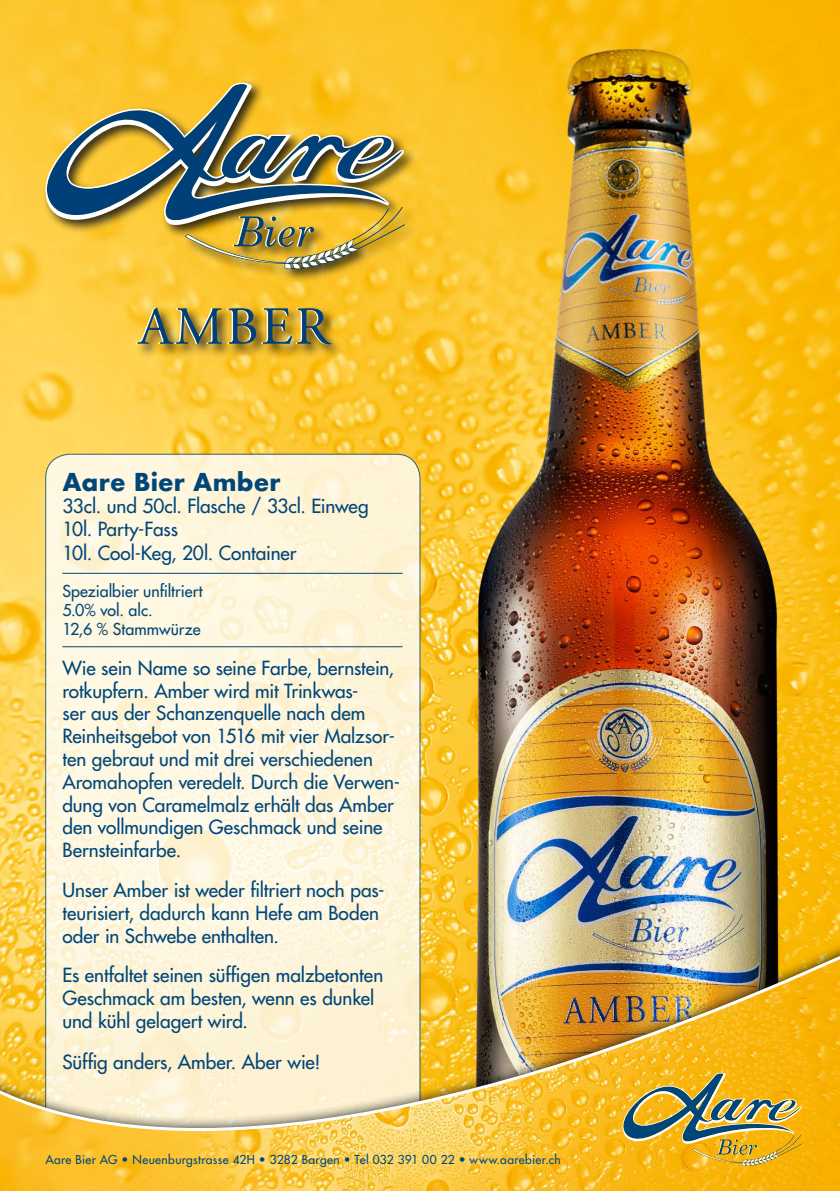
<style>
.page{position:relative;width:840px;height:1191px;background:#fff}
.page>*{position:absolute;margin:0;border:0;box-sizing:border-box;transform-origin:0 0}
.t1{font:700 24px "Futura";letter-spacing:.01em;color:#004679}
.t2{font:19px/22.8px "Futura";color:#004679}
.t3{font:16px/19.2px "Futura";color:#004679}
.t4{font:12px "Futura";letter-spacing:.025em;color:#004679}
</style>
<div class="page">
<img style="left:0;top:0;width:839px;height:929px">
<img style="left:474px;top:50px;width:305px;height:879px">
<div style="left:42px;top:80px;width:375px;height:278px;background:#101011;opacity:.85"></div>
<img style="left:185px;top:229px;width:219px;height:41px">
<svg style="left:45px;top:79px;width:359px;height:150px;background:#b09e50"></svg>
<svg style="left:54px;top:116px;width:120px;height:81px;background:#9a945c"></svg>
<svg style="left:192px;top:121px;width:25px;height:33px"></svg>
<img style="left:136px;top:307px;width:195px;height:38px">
<svg style="left:46px;top:454px;width:374px;height:736px;background:#fdf5dd"></svg>
<hr style="left:62px;top:573px;width:340px;height:1px;background:#004679">
<hr style="left:62px;top:646px;width:340px;height:1px;background:#004679">
<img style="left:0;top:929px;width:839px;height:262px">
<svg style="left:622px;top:1071px;width:179px;height:95px;background:#c9a83d"></svg>
<p class="t1" style="left:62px;top:464px;width:220px">Aare Bier Amber</p>
<p class="t2" style="left:62px;top:494px;width:307px;line-height:23.4px">33cl. und 50cl. Flasche / 33cl. Einweg<br>10l. Party-Fass<br>10l. Cool-Keg, 20l. Container</p>
<p class="t3" style="left:62px;top:581px;width:142px">Spezialbier unfiltriert<br>5.0% vol. alc.<br>12,6 % Stammwürze</p>
<p class="t2" style="left:62px;top:656px;width:339px">Wie sein Name so seine Farbe, bernstein, rotkupfern. Amber wird mit Trinkwas-<br>ser aus der Schanzenquelle nach dem Reinheitsgebot von 1516 mit vier Malzsor&shy;ten gebraut und mit drei verschiedenen Aromahopfen veredelt. Durch die Verwen&shy;dung von Caramelmalz erhält das Amber den vollmundigen Geschmack und seine Bernsteinfarbe.</p>
<p class="t2" style="left:62px;top:878px;width:323px">Unser Amber ist weder filtriert noch pas&shy;teurisiert, dadurch kann Hefe am Boden oder in Schwebe enthalten.</p>
<p class="t2" style="left:62px;top:964px;width:322px">Es entfaltet seinen süffigen malzbetonten<br>Geschmack am besten, wenn es dunkel und kühl gelagert wird.</p>
<p class="t2" style="left:62px;top:1050px;width:259px">Süffig anders, Amber. Aber wie!</p>
<p class="t4" style="left:45px;top:1151px;width:516px">Aare Bier AG • Neuenburgstrasse 42H • 3282 Bargen • Tel 032 391 00 22 • www.aarebier.ch</p>
</div>
